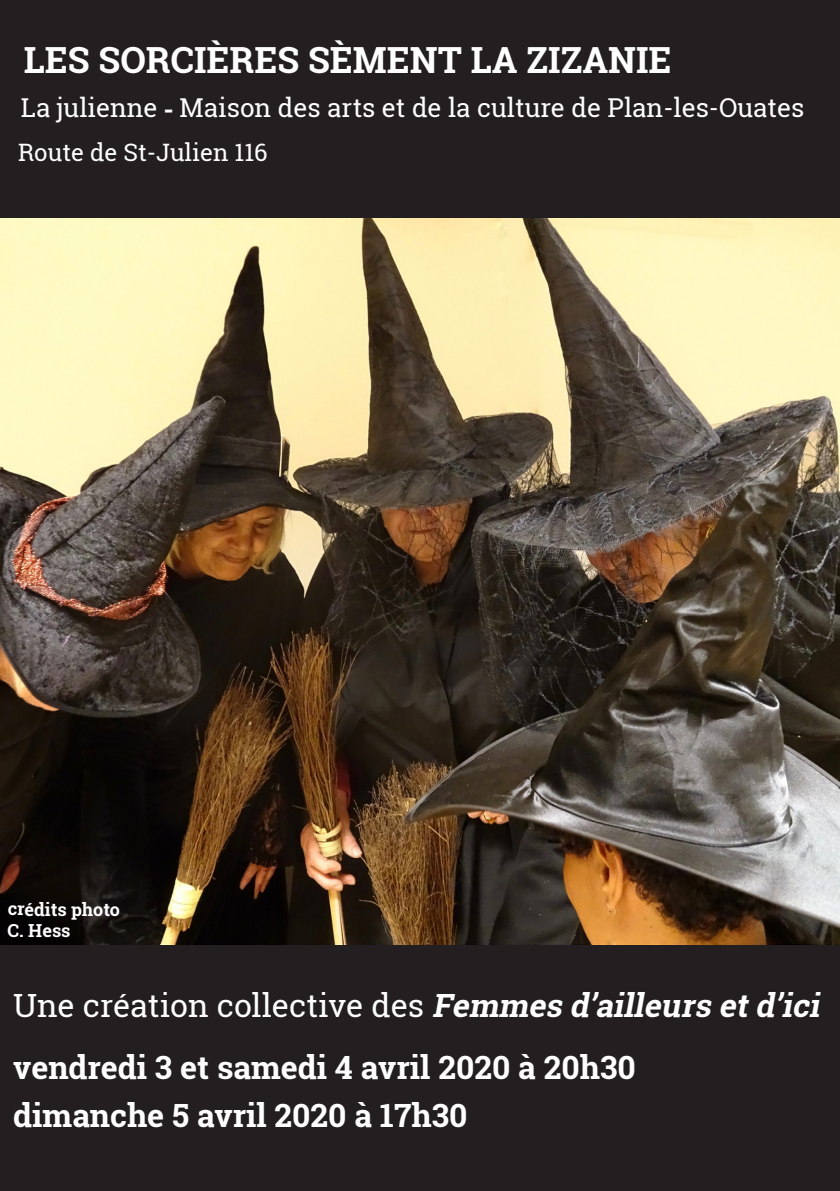
<style>
.page{position:relative;width:840px;height:1191px;background:#fff}
.page>*{position:absolute;margin:0;border:0;box-sizing:border-box;transform-origin:0 0}
.infos_pratiques{font:700 36px "Roboto Slab";color:#fff}
.infos_pratiques-2{font:700 32px/48px "Roboto Slab";color:#fff}
.infos_pratiques-3{font:32px "Roboto Slab";color:#fff}
.infos_pratiques-4{font:26px "Roboto Slab";color:#fff}
.infos_pratiques-5{font:24px "Roboto Slab";color:#fff}
.t1{font:700 18px/21.6px "Roboto Slab";letter-spacing:-.005em;color:#fff}
.s1{font-weight:700}
.s2{font-weight:700;font-style:italic}
</style>
<div class="page">
<div style="left:0;top:0;width:839px;height:1191px;background:#231f20"></div>
<img style="left:0;top:218px;width:839px;height:726px">
<p class="infos_pratiques" style="left:24px;top:35px;width:649px">LES SORCIÈRES SÈMENT LA ZIZANIE</p>
<p class="infos_pratiques-4" style="left:21px;top:89px;width:784px">La julienne <span class="s1">-</span> Maison des arts et de la culture de Plan-les-Ouates</p>
<p class="infos_pratiques-5" style="left:18px;top:135px;width:251px">Route de St-Julien 116</p>
<p class="t1" style="left:8px;top:898px;width:114px">crédits photo<br>C. Hess</p>
<p class="infos_pratiques-3" style="left:13px;top:983px;width:814px">Une création collective des <span class="s2">Femmes d’ailleurs etd’ici</span></p>
<p class="infos_pratiques-2" style="left:13px;top:1043px;width:623px">vendredi 3 et samedi 4 avril 2020 à 20h30 dimanche 5 avril 2020 à 17h30</p>
</div>
